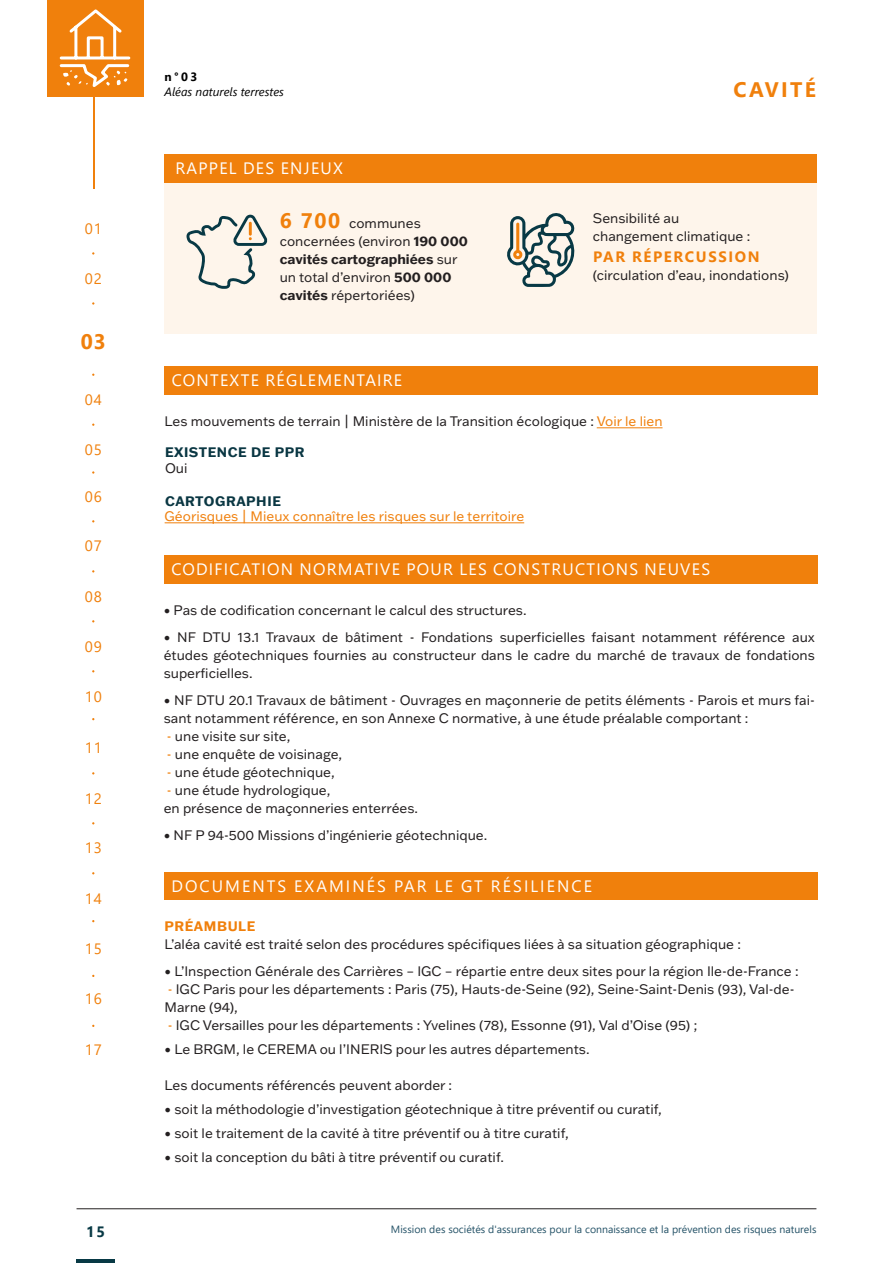
<style>
.page{position:relative;width:893px;height:1263px;background:#fff}
.page>*{position:absolute;margin:0;border:0;box-sizing:border-box;transform-origin:0 0}
.t1{font:700 21px "Segoe UI";letter-spacing:.11em;color:#f0800c}
.t2{font:16.5px "Segoe UI";letter-spacing:.075em;color:#fff}
.t3{font:16.5px "Segoe UI";letter-spacing:.125em;color:#fff}
.t4{font:16.5px "Segoe UI";letter-spacing:.12em;color:#fff}
.t5{font:15px "Segoe UI";letter-spacing:.04em;color:#f0800c}
.t6{font:700 15px "Segoe UI";letter-spacing:.11em;color:#f0800c}
.t7{font:700 15px "Segoe UI";color:#083945}
.t8{font:13.5px/18px "Franklin Gothic ATF";color:#231f20}
.t9{font:13.5px "Franklin Gothic ATF";color:#f0800c}
.t10{font:700 13.5px "Franklin Gothic ATF";letter-spacing:.04em;color:#0a3743}
.t11{font:700 13.5px "Franklin Gothic ATF";letter-spacing:.04em;color:#f0800c}
.t12{font:italic 12px "Segoe UI";color:#000}
.t13{font:700 12px "Segoe UI";color:#000}
.t14{font:10.5px "Segoe UI";color:#245267}
.s1{font-family:"Segoe UI";font-weight:700;font-size:21px;color:#f0800c}
.s2{font-weight:700}
.s3{color:#f0800c}
</style>
<div class="page">
<hr style="left:77px;top:1259px;width:38px;height:4px;background:#083945">
<hr style="left:77px;top:1208px;width:739px;height:1px;background:#231f20">
<hr style="left:93px;top:0;width:1px;height:189px;background:#f0800c">
<div style="left:47px;top:0;width:96px;height:97px;background:#f0800c"></div>
<svg style="left:59px;top:9px;width:72px;height:78px"></svg>
<div style="left:165px;top:183px;width:652px;height:151px;background:#fef5eb"></div>
<svg style="left:186px;top:215px;width:81px;height:74px"></svg>
<hr style="left:597px;top:428px;width:65px;height:1px;background:#f0800c">
<hr style="left:165px;top:523px;width:359px;height:1px;background:#f0800c">
<div style="left:165px;top:154px;width:652px;height:28px;background:#f0800c"></div>
<div style="left:164px;top:366px;width:653px;height:29px;background:#f0800c"></div>
<div style="left:164px;top:555px;width:653px;height:28px;background:#f0800c"></div>
<svg style="left:507px;top:213px;width:68px;height:74px"></svg>
<div style="left:164px;top:872px;width:653px;height:27px;background:#f0800c"></div>
<p class="t5" style="left:85px;top:215px;width:18px">01</p>
<p class="t5" style="left:85px;top:265px;width:18px">02</p>
<p class="t1" style="left:81px;top:322px;width:26px">03</p>
<p class="t5" style="left:85px;top:385px;width:18px">04</p>
<p class="t5" style="left:85px;top:435px;width:18px">05</p>
<p class="t5" style="left:85px;top:483px;width:18px">06</p>
<p class="t5" style="left:85px;top:532px;width:18px">07</p>
<p class="t5" style="left:85px;top:582px;width:18px">08</p>
<p class="t5" style="left:85px;top:632px;width:18px">09</p>
<p class="t5" style="left:85px;top:683px;width:18px">10</p>
<p class="t5" style="left:85px;top:733px;width:18px">11</p>
<p class="t5" style="left:85px;top:784px;width:18px">12</p>
<p class="t5" style="left:85px;top:834px;width:18px">13</p>
<p class="t5" style="left:85px;top:884px;width:18px">14</p>
<p class="t5" style="left:85px;top:934px;width:18px">15</p>
<p class="t5" style="left:85px;top:985px;width:18px">16</p>
<p class="t5" style="left:85px;top:1035px;width:18px">17</p>
<p class="t13" style="left:165px;top:66px;width:34px">n°03</p>
<p class="t12" style="left:165px;top:81px;width:121px">Aléas naturels terrestes</p>
<p class="t2" style="left:172px;top:153px;width:24px">RA</p>
<p class="t3" style="left:246px;top:153px;width:109px">DES ENJEUX</p>
<p class="t2" style="left:175px;top:153px;width:169px">RAPPEL DES ENJEUX</p>
<p class="t8" style="left:280px;top:214px;width:143px"><span class="s1">6 700</span> communes</p>
<p class="t8" style="left:280px;top:232px;width:190px">concernées (environ <span class="s2">190 000 cavités cartographiées</span> sur un total d’environ <span class="s2">500 000 cavités</span> répertoriées)</p>
<p class="t2" style="left:172px;top:365px;width:232px">CONTEXTE RÉGLEMENTAIRE</p>
<p class="t2" style="left:168px;top:364px;width:51px">CONT</p>
<p class="t4" style="left:310px;top:364px;width:102px">EMENTAIRE</p>
<p class="t1" style="left:734px;top:69px;width:84px">CAVITÉ</p>
<p class="t8" style="left:593px;top:209px;width:88px">Sensibilité au</p>
<p class="t8" style="left:593px;top:227px;width:159px">changement climatique :</p>
<p class="t6" style="left:593px;top:242px;width:168px">PAR RÉPERCUSSION</p>
<p class="t8" style="left:593px;top:266px;width:198px">(circulation d’eau, inondations)</p>
<p class="t8" style="left:165px;top:412px;width:499px">Les mouvements de terrain | Ministère de la Transition écologique : <span class="s3">Voir le lien</span></p>
<p class="t10" style="left:165px;top:443px;width:141px">EXISTENCE DE PPR</p>
<p class="t8" style="left:165px;top:459px;width:24px">Oui</p>
<p class="t10" style="left:165px;top:492px;width:117px">CARTOGRAPHIE</p>
<p class="t9" style="left:165px;top:507px;width:361px">Géorisques | Mieux connaître les risques sur le territoire</p>
<p class="t2" style="left:171px;top:553px;width:540px">CODIFICATION NORMATIVE POUR LES CONSTRUCTIONS NEUVES</p>
<p class="t8" style="left:164px;top:601px;width:364px">• Pas de codification concernant le calcul des structures.</p>
<p class="t8" style="left:164px;top:628px;width:653px;text-align:justify">• NF DTU 13.1 Travaux de bâtiment - Fondations superficielles faisant notamment référence aux études géotechniques fournies au constructeur dans le cadre du marché de travaux de fondations superficielles.</p>
<p class="t8" style="left:164px;top:691px;width:653px">• NF DTU 20.1 Travaux de bâtiment - Ouvrages en maçonnerie de petits éléments - Parois et murs fai&shy;sant notamment référence, en son Annexe C normative, à une étude préalable comportant :</p>
<p class="t8" style="left:167px;top:727px;width:125px"><span class="s3">-</span> une visite sur site,</p>
<p class="t8" style="left:167px;top:745px;width:177px"><span class="s3">-</span> une enquête de voisinage,</p>
<p class="t8" style="left:167px;top:763px;width:169px"><span class="s3">-</span> une étude géotechnique,</p>
<p class="t8" style="left:167px;top:781px;width:165px"><span class="s3">-</span> une étude hydrologique,</p>
<p class="t8" style="left:164px;top:799px;width:256px">en présence de maçonneries enterrées.</p>
<p class="t8" style="left:164px;top:826px;width:325px">• NF P 94-500 Missions d’ingénierie géotechnique.</p>
<p class="t3" style="left:171px;top:870px;width:422px">DOCUMENTS EXAMINÉS PAR LE GT RÉSILIENCE</p>
<p class="t11" style="left:165px;top:917px;width:92px">PRÉAMBULE</p>
<p class="t8" style="left:165px;top:935px;width:578px">L’aléa cavité est traité selon des procédures spécifiques liées à sa situation géographique :</p>
<p class="t8" style="left:165px;top:962px;width:635px">• L’Inspection Générale des Carrières – IGC – répartie entre deux sites pour la région Ile-de-France :</p>
<p class="t8" style="left:168px;top:980px;width:628px"><span class="s3">-</span> IGC Paris pour les départements : Paris (75), Hauts-de-Seine (92), Seine-Saint-Denis (93), Val-de-</p>
<p class="t8" style="left:165px;top:998px;width:75px">Marne (94),</p>
<p class="t8" style="left:168px;top:1016px;width:531px"><span class="s3">-</span> IGC Versailles pour les départements : Yvelines (78), Essonne (91), Val d’Oise (95) ;</p>
<p class="t8" style="left:165px;top:1040px;width:427px">• Le BRGM, le CEREMA ou l’INERIS pour les autres départements.</p>
<p class="t8" style="left:165px;top:1076px;width:289px">Les documents référencés peuvent aborder :</p>
<p class="t8" style="left:165px;top:1100px;width:499px">• soit la méthodologie d’investigation géotechnique à titre préventif ou curatif,</p>
<p class="t8" style="left:165px;top:1124px;width:406px">• soit le traitement de la cavité à titre préventif ou à titre curatif,</p>
<p class="t8" style="left:165px;top:1148px;width:341px">• soit la conception du bâti à titre préventif ou curatif.</p>
<p class="t7" style="left:86px;top:1218px;width:21px">15</p>
<p class="t14" style="left:391px;top:1219px;width:427px">Mission des sociétés d'assurances pour la connaissance et la prévention des risques naturels</p>
</div>
